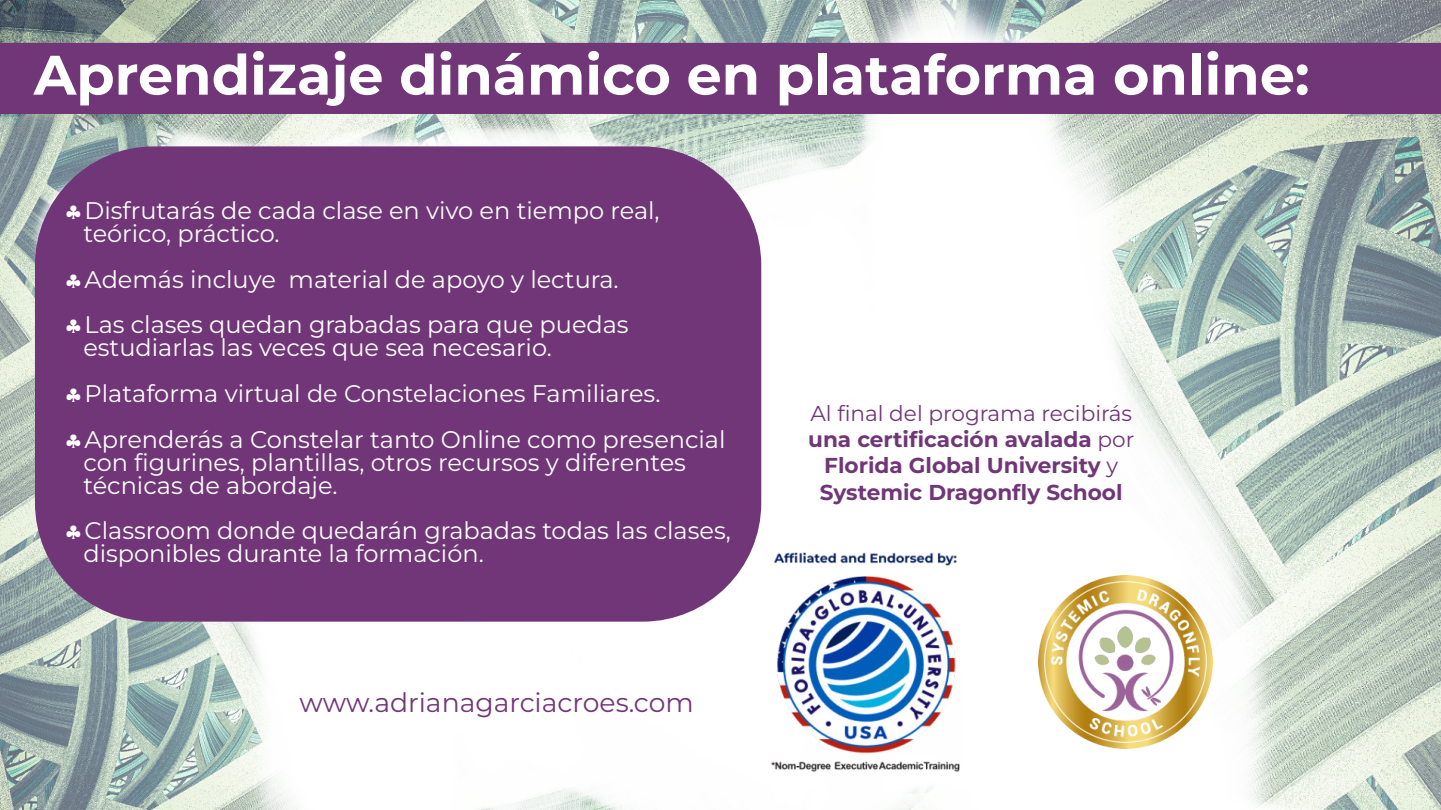
<style>
.page{position:relative;width:1441px;height:810px;background:#fff}
.page>*{position:absolute;margin:0;border:0;box-sizing:border-box;transform-origin:0 0}
.t1{font:700 55.57px "Montserrat";color:#fff}
.t2{font:26.7px "Montserrat";color:#713678}
.t3{font:24px/22.9px "Montserrat";color:#fff}
.t4{font:700 21.6px/26.2px "Montserrat";color:#713678;text-align:center}
.s1{font-weight:400}
</style>
<div class="page">
<img style="left:0;top:0;width:1440px;height:810px">
<div style="left:35px;top:146px;width:726px;height:476px;background:#713678;border-radius:119px"></div>
<div style="left:0;top:43px;width:1440px;height:71px;background:#713678"></div>
<img style="left:771px;top:552px;width:188px;height:220px">
<img style="left:1038px;top:575px;width:174px;height:174px">
<h1 class="t1" style="left:34px;top:41px;width:1277px">Aprendizaje dinámico en plataforma online:</h1>
<p class="t3" style="left:83px;top:199px;width:578px">Disfrutarás de cada clase en vivo en tiempo real, teórico, práctico.</p>
<p class="t3" style="left:85px;top:256px;width:546px;line-height:45.8px">Además incluye material de apoyo y lectura.<br>Las clases quedan grabadas para que puedas</p>
<p class="t3" style="left:83px;top:325px;width:644px;line-height:45.8px">estudiarlas las veces que sea necesario.<br>Plataforma virtual de Constelaciones Familiares.<br>Aprenderás a Constelar tanto Online como presencial</p>
<p class="t3" style="left:83px;top:451px;width:604px">con figurines, plantillas, otros recursos y diferentes técnicas de abordaje.</p>
<p class="t3" style="left:83px;top:519px;width:649px">Classroom donde quedarán grabadas todas las clases, disponibles durante la formación.</p>
<p class="t2" style="left:299px;top:686px;width:396px">www.adrianagarciacroes.com</p>
<p class="t4" style="left:808px;top:400px;width:328px"><span class="s1">Al final del programa recibirás </span>una certificación avalada <span class="s1">por<br></span>Florida Global University <span class="s1">y<br></span>Systemic Dragonfly School</p>
</div>
